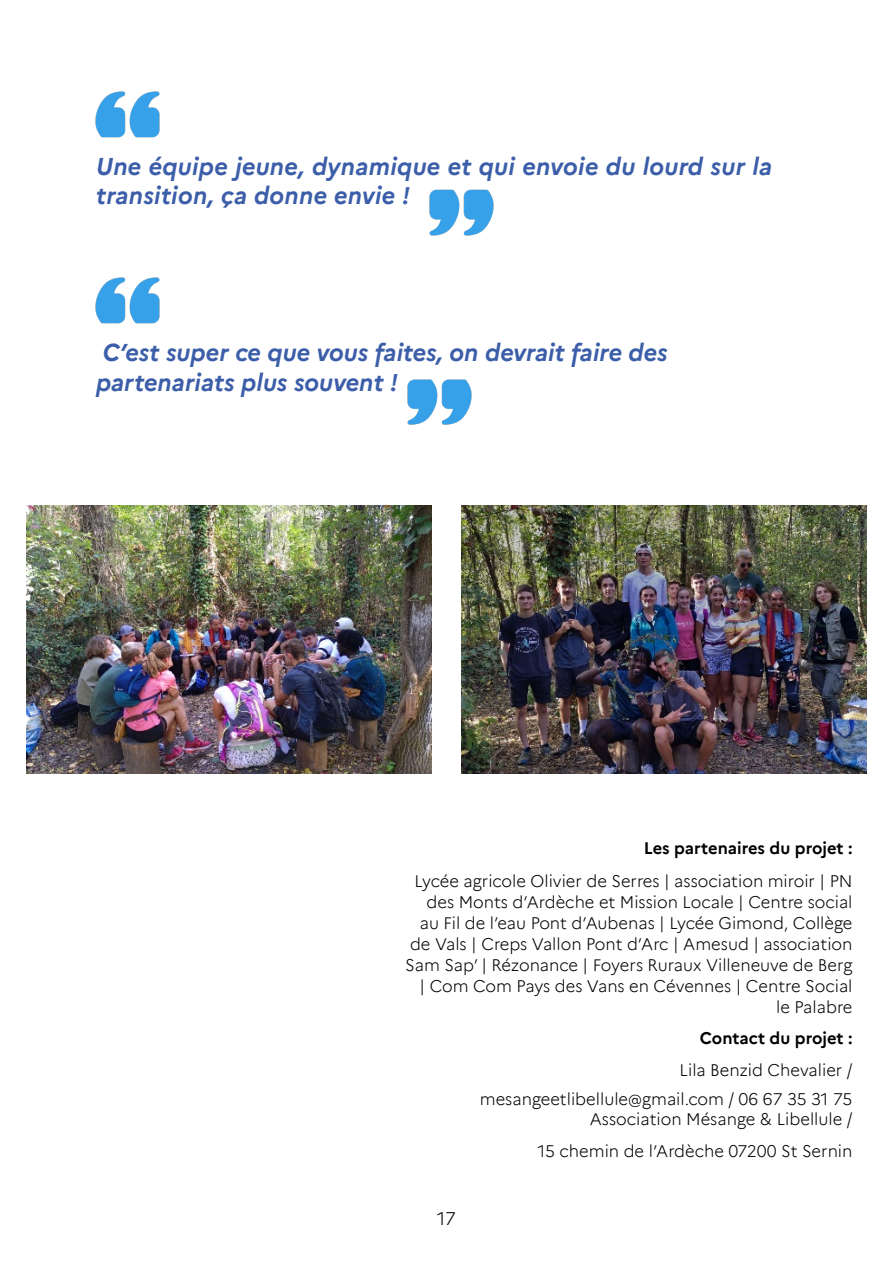
<style>
.page{position:relative;width:893px;height:1263px;background:#fff}
.page>*{position:absolute;margin:0;border:0;box-sizing:border-box;transform-origin:0 0}
.t1{font:italic 700 24px/29.2px "Marianne";letter-spacing:.005em;color:#3c5ea9}
.t2{font:300 18px "Marianne";color:#020203}
.t3{font:300 16.5px/21px "Marianne";color:#000;text-align:right}
.t4{font:700 16.5px "Marianne";color:#000}
</style>
<div class="page">
<img style="left:461px;top:506px;width:405px;height:267px">
<img style="left:27px;top:506px;width:404px;height:267px">
<img style="left:429px;top:189px;width:65px;height:47px">
<img style="left:95px;top:91px;width:65px;height:47px">
<img style="left:407px;top:379px;width:65px;height:46px">
<img style="left:95px;top:277px;width:65px;height:47px">
<h1 class="t1" style="left:96px;top:149px;width:678px">Une équipe jeune, dynamique et qui envoie du lourd sur la transition, ça donne envie !</h1>
<h1 class="t1" style="left:96px;top:336px;width:573px">C’est super ce que vous faites, on devrait faire des partenariats plus souvent !</h1>
<p class="t4" style="left:644px;top:835px;width:210px">Les partenaires du projet :</p>
<p class="t3" style="left:405px;top:869px;width:449px">Lycée agricole Olivier de Serres | association miroir | PN des Monts d’Ardèche et Mission Locale | Centre social au Fil de l’eau Pont d’Aubenas | Lycée Gimond, Collège de Vals | Creps Vallon Pont d’Arc | Amesud | association Sam Sap’ | Rézonance | Foyers Ruraux Villeneuve de Berg | Com Com Pays des Vans en Cévennes | Centre Social le Palabre</p>
<p class="t4" style="left:700px;top:1026px;width:154px">Contact du projet :</p>
<p class="t3" style="left:480px;top:1055px;width:374px;line-height:28.8px">Lila Benzid Chevalier / mesangeetlibellule@gmail.com / 06 67 35 31 75</p>
<p class="t3" style="left:538px;top:1102px;width:316px;line-height:31.8px">Association Mésange &amp; Libellule /<br>15 chemin de l’Ardèche 07200 St Sernin</p>
<p class="t2" style="left:437px;top:1205px;width:20px">17</p>
</div>
